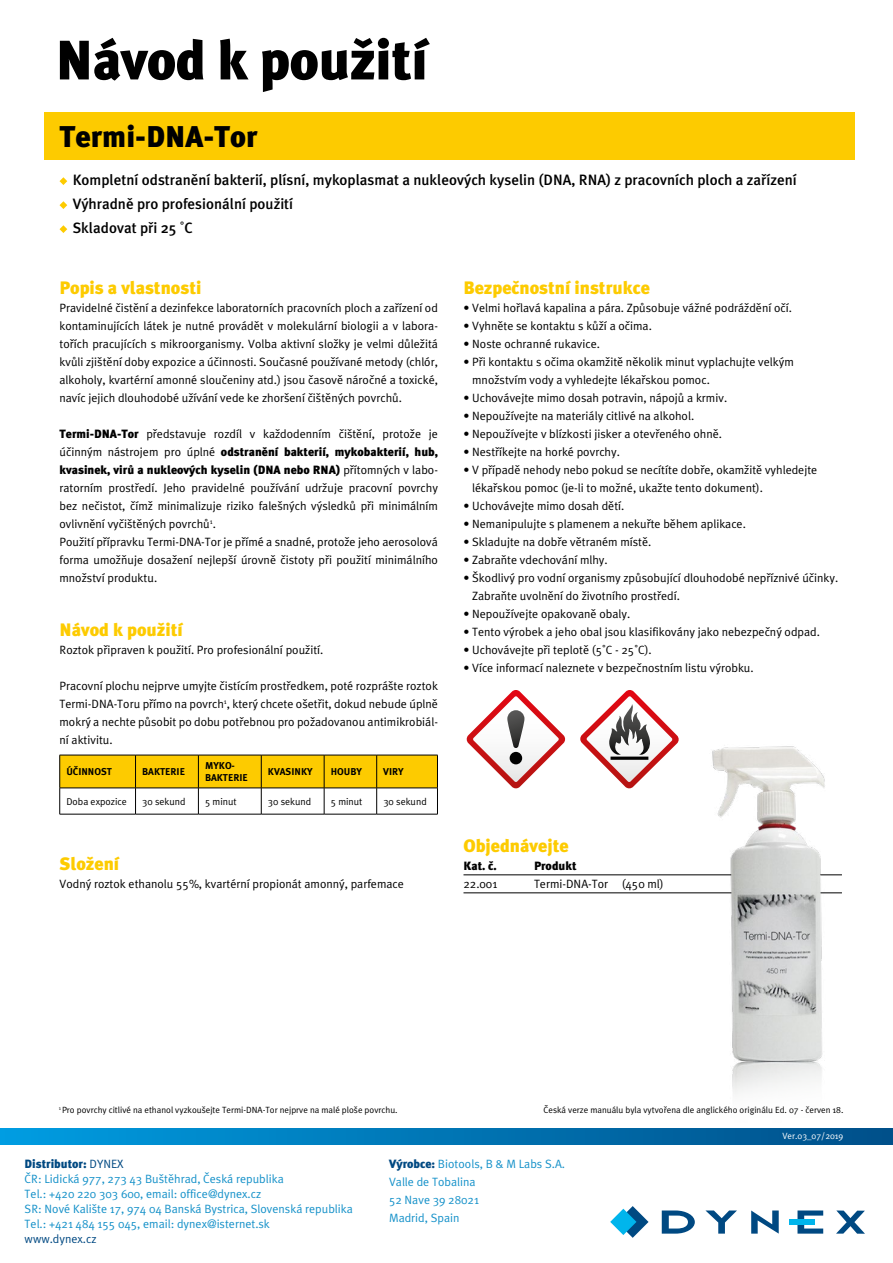
<style>
.page{position:relative;width:893px;height:1263px;background:#fff}
.page>*{position:absolute;margin:0;border:0;box-sizing:border-box;transform-origin:0 0}
.t1{font:55.5px "Meta Plus Black Roman";letter-spacing:-.01em;color:#000}
.t2{font:30px "Meta Plus Black Roman";color:#000}
.t3{font:18px "Meta Plus Black Roman";color:#fdcb00}
.t4{font:15px/24px "Meta Plus Medium Roman";color:#000}
.t5{font:12px/18px "Meta Plus Normal Roman";color:#000}
.t6{font:12px/18px "Meta Plus Normal Roman";color:#1591c9}
.t7{font:12px/18px "Meta Plus Black Roman";color:#000}
.t8{font:12px "Meta Plus Black Roman";color:#004982}
.t9{font:12px "Meta Plus Normal Roman";color:#004982}
.t10{font:9.9px "Meta Plus Normal Roman";color:#000}
.t11{font:9.9px/11.9px "Meta Plus Bold Plain";color:#000}
.t12{font:9px "Meta Plus Normal Roman";color:#000}
.t13{font:9px "Meta Plus Normal Roman";color:#fff}
.s1{font-family:"Meta Plus Black Roman"}
.s2{font-family:"Meta Plus Normal Roman"}
.s3{font-family:"Meta Plus Black Roman";color:#004982}
</style>
<div class="page">
<hr style="left:463px;top:874px;width:379px;height:1px;background:#000">
<hr style="left:463px;top:892px;width:379px;height:1px;background:#000">
<svg style="left:610px;top:1206px;width:38px;height:32px"></svg>
<svg style="left:836px;top:1210px;width:29px;height:24px"></svg>
<svg style="left:797px;top:1210px;width:26px;height:23px"></svg>
<svg style="left:751px;top:1210px;width:28px;height:23px"></svg>
<svg style="left:705px;top:1210px;width:32px;height:23px"></svg>
<svg style="left:662px;top:1210px;width:33px;height:23px"></svg>
<div style="left:789px;top:1219px;width:25px;height:5px;background:#00b5ec"></div>
<div style="left:45px;top:112px;width:810px;height:47px;background:#fdcb00"></div>
<div style="left:0;top:1128px;width:893px;height:16px;background:linear-gradient(to right,#009de1,#004f89)"></div>
<svg style="left:60px;top:177px;width:7px;height:8px"></svg>
<svg style="left:60px;top:201px;width:7px;height:8px"></svg>
<svg style="left:60px;top:225px;width:7px;height:8px"></svg>
<svg style="left:59px;top:755px;width:379px;height:59px"></svg>
<hr style="left:60px;top:814px;width:76px;height:1px;background:#000">
<hr style="left:136px;top:814px;width:62px;height:1px;background:#000">
<hr style="left:198px;top:814px;width:63px;height:1px;background:#000">
<hr style="left:261px;top:814px;width:63px;height:1px;background:#000">
<hr style="left:324px;top:814px;width:53px;height:1px;background:#000">
<hr style="left:377px;top:814px;width:61px;height:1px;background:#000">
<svg style="left:466px;top:690px;width:100px;height:99px"></svg>
<svg style="left:580px;top:690px;width:99px;height:99px"></svg>
<img style="left:697px;top:746px;width:155px;height:386px">
<h1 class="t1" style="left:55px;top:27px;width:374px">Návod k použití</h1>
<h2 class="t2" style="left:60px;top:118px;width:199px">Termi-DNA-Tor</h2>
<p class="t4" style="left:73px;top:168px;width:725px">Kompletní odstranění bakterií, plísní, mykoplasmat a nukleových kyselin (DNA, RNA) z pracovních ploch a zařízení<br>Výhradně pro profesionální použití<br>Skladovat při 25 ŻC</p>
<h3 class="t3" style="left:60px;top:277px;width:143px">Popis a vlastnosti</h3>
<p class="t5" style="left:60px;top:299px;width:380px;text-align:justify">Pravidelné čistění a dezinfekce laboratorních pracovních ploch a zařízení od kontaminujících látek je nutné provádět v molekulární biologii a v labora&shy;tořích pracujících s mikroorganismy. Volba aktivní složky je velmi důležitá kvůli zjištění doby expozice a účinnosti. Současné používané metody (chlór, alkoholy, kvartérní amonné sloučeniny atd.) jsou časově náročné a toxické, navíc jejich dlouhodobé užívání vede ke zhoršení čištěných povrchů.</p>
<p class="t5" style="left:60px;top:425px;width:380px"><span class="s1">Termi-DNA-Tor</span> představuje rozdíl v každodenním čištění, protože je</p>
<p class="t7" style="left:60px;top:443px;width:380px"><span class="s2">účinným nástrojem pro úplné</span> odstranění bakterií, mykobakterií, hub, kvasinek, virů a nukleových kyselin (DNA nebo RNA) <span class="s2">přítomných v labo-</span></p>
<p class="t5" style="left:60px;top:479px;width:380px">ratorním prostředí. Jeho pravidelné používání udržuje pracovní povrchy bez nečistot, čímž minimalizuje riziko falešných výsledků při minimálním ovlivnění vyčištěných povrchů<sup>1</sup>.<br>Použití přípravku Termi-DNA-Tor je přímé a snadné, protože jeho aerosolová forma umožňuje dosažení nejlepší úrovně čistoty při použití minimálního množství produktu.</p>
<h3 class="t3" style="left:60px;top:619px;width:125px">Návod k použití</h3>
<p class="t5" style="left:60px;top:641px;width:265px">Roztok připraven k použití. Pro profesionální použití.</p>
<p class="t5" style="left:60px;top:677px;width:380px;text-align:justify">Pracovní plochu nejprve umyjte čistícím prostředkem, poté rozprášte roztok Termi-DNA-Toru přímo na povrch<sup>1</sup>, který chcete ošetřit, dokud nebude úplně mokrý a nechte působit po dobu potřebnou pro požadovanou antimikrobiál&shy;ní aktivitu.</p>
<p class="t11" style="left:66px;top:766px;width:47px">ÚČINNOST</p>
<p class="t11" style="left:142px;top:766px;width:44px">BAKTERIE</p>
<p class="t11" style="left:205px;top:760px;width:44px">MYKO-<br>BAKTERIE</p>
<p class="t11" style="left:268px;top:766px;width:46px">KVASINKY</p>
<p class="t11" style="left:331px;top:766px;width:33px">HOUBY</p>
<p class="t11" style="left:383px;top:766px;width:22px">VIRY</p>
<p class="t10" style="left:66px;top:796px;width:62px">Doba expozice</p>
<p class="t10" style="left:142px;top:796px;width:45px">30 sekund</p>
<p class="t10" style="left:205px;top:796px;width:33px">5 minut</p>
<p class="t10" style="left:268px;top:796px;width:45px">30 sekund</p>
<p class="t10" style="left:331px;top:796px;width:33px">5 minut</p>
<p class="t10" style="left:383px;top:796px;width:45px">30 sekund</p>
<h3 class="t3" style="left:60px;top:853px;width:61px">Složení</h3>
<p class="t5" style="left:60px;top:875px;width:346px">Vodný roztok ethanolu 55%, kvartérní propionát amonný, parfemace</p>
<h3 class="t3" style="left:463px;top:277px;width:188px">Bezpečnostní instrukce</h3>
<p class="t5" style="left:463px;top:299px;width:330px">• Velmi hořlavá kapalina a pára. Způsobuje vážné podráždění očí.</p>
<p class="t5" style="left:463px;top:317px;width:190px">• Vyhněte se kontaktu s kůží a očima.</p>
<p class="t5" style="left:463px;top:335px;width:138px">• Noste ochranné rukavice.</p>
<p class="t5" style="left:472px;top:353px;width:323px;text-indent:-9px">• Při kontaktu s očima okamžitě několik minut vyplachujte velkým množstvím vody a vyhledejte lékařskou pomoc.</p>
<p class="t5" style="left:463px;top:389px;width:265px">• Uchovávejte mimo dosah potravin, nápojů a krmiv.</p>
<p class="t5" style="left:463px;top:407px;width:232px">• Nepoužívejte na materiály citlivé na alkohol.</p>
<p class="t5" style="left:463px;top:425px;width:260px">• Nepoužívejte v blízkosti jisker a otevřeného ohně.</p>
<p class="t5" style="left:463px;top:443px;width:158px">• Nestříkejte na horké povrchy.</p>
<p class="t5" style="left:472px;top:461px;width:347px;text-indent:-9px">• V případě nehody nebo pokud se necítíte dobře, okamžitě vyhledejte lékařskou pomoc (je-li to možné, ukažte tento dokument).</p>
<p class="t5" style="left:463px;top:497px;width:162px">• Uchovávejte mimo dosah dětí.</p>
<p class="t5" style="left:463px;top:515px;width:284px">• Nemanipulujte s plamenem a nekuřte během aplikace.</p>
<p class="t5" style="left:463px;top:533px;width:189px">• Skladujte na dobře větraném místě.</p>
<p class="t5" style="left:463px;top:551px;width:146px">• Zabraňte vdechování mlhy.</p>
<p class="t5" style="left:472px;top:569px;width:368px;text-indent:-9px">• Škodlivý pro vodní organismy způsobující dlouhodobé nepříznivé účinky.<br>Zabraňte uvolnění do životního prostředí.</p>
<p class="t5" style="left:463px;top:605px;width:168px">• Nepoužívejte opakovaně obaly.</p>
<p class="t5" style="left:463px;top:623px;width:358px">• Tento výrobek a jeho obal jsou klasifikovány jako nebezpečný odpad.</p>
<p class="t5" style="left:463px;top:641px;width:190px">• Uchovávejte při teplotě (5ŻC - 25ŻC).</p>
<p class="t5" style="left:463px;top:659px;width:292px">• Více informací naleznete v bezpečnostním listu výrobku.</p>
<h3 class="t3" style="left:463px;top:835px;width:107px">Objednávejte</h3>
<p class="t7" style="left:463px;top:857px;width:35px">Kat. č.</p>
<p class="t7" style="left:534px;top:857px;width:44px">Produkt</p>
<p class="t5" style="left:463px;top:875px;width:35px">22.001</p>
<p class="t5" style="left:534px;top:875px;width:131px">Termi-DNA-Tor (450 ml)</p>
<p class="t12" style="left:59px;top:1105px;width:340px"><sup>1</sup> Pro povrchy citlivé na ethanol vyzkoušejte Termi-DNA-Tor nejprve na malé ploše povrchu.</p>
<p class="t12" style="left:543px;top:1105px;width:301px">Česká verze manuálu byla vytvořena dle anglického originálu Ed. 07 - červen 18.</p>
<p class="t13" style="left:782px;top:1131px;width:63px">Ver.03_07/2019</p>
<p class="t6" style="left:389px;top:1154px;width:177px"><span class="s3">Výrobce:</span> Biotools, B &amp; M Labs S.A.<br>Valle de Tobalina<br>52 Nave 39 28021<br>Madrid, Spain</p>
<p class="t8" style="left:25px;top:1156px;width:101px">Distributor: <span class="s2">DYNEX</span></p>
<p class="t6" style="left:25px;top:1171px;width:330px;line-height:15px">ČR: Lidická 977, 273 43 Buštěhrad, Česká republika<br>Tel.: +420 220 303 600, email: office@dynex.cz<br>SR: Nové Kalište 17, 974 04 Banská Bystrica, Slovenská republika Tel.: +421 484 155 045, email: dynex@isternet.sk</p>
<p class="t9" style="left:25px;top:1232px;width:73px">www.dynex.cz</p>
</div>
